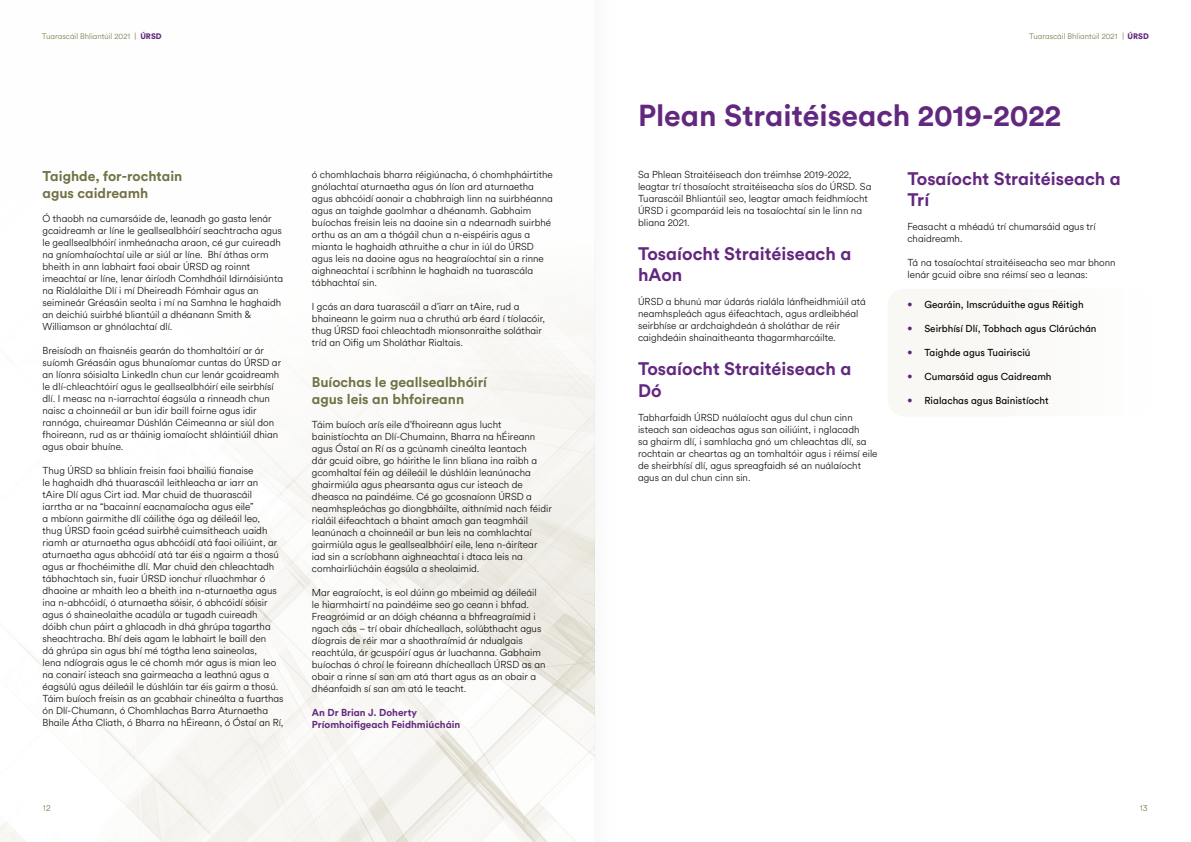
<style>
.page{position:relative;width:1191px;height:842px;background:#fff}
.page>*{position:absolute;margin:0;border:0;box-sizing:border-box;transform-origin:0 0}
.t1{font:700 30px "VM Circular Shout";color:#62277e}
.t2{font:700 18px/21.6px "VM Circular Shout";color:#62277e}
.t3{font:700 14px/16.8px "VM Circular Shout";color:#717244}
.t4{font:300 10px/12px "VM Circular Whisper";color:#000}
.t5{font:10px "VM Circular Chat";color:#000}
.t6{font:700 10px/12px "VM Circular Shout";color:#62277e}
.t7{font:300 9px "VM Circular Whisper";color:#717244}
.t8{font:300 8px "VM Circular Whisper";color:#717244}
.t9{font:900 8px "VM Circular Yell";color:#62277e}
.s1{font-family:"Gotham";font-weight:900;color:#62277e}
</style>
<div class="page">
<img style="left:0;top:32px;width:594px;height:810px">
<div style="left:887px;top:289px;width:264px;height:127px;background:#f9f8f5;border-radius:17px"></div>
<img style="left:594px;top:276px;width:1px;height:481px">
<p class="t8" style="left:42px;top:31px;width:90px">Tuarascáil Bhliantúil 2021</p>
<p class="t9" style="left:140px;top:31px;width:23px">ÚRSD</p>
<p class="t8" style="left:1029px;top:31px;width:90px">Tuarascáil Bhliantúil 2021</p>
<p class="t9" style="left:1127px;top:31px;width:23px">ÚRSD</p>
<h3 class="t3" style="left:43px;top:168px;width:141px">Taighde, for-rochtain agus caidreamh</h3>
<p class="t4" style="left:43px;top:212px;width:242px">Ó thaobh na cumarsáide de, leanadh go gasta lenár gcaidreamh ar líne le geallsealbhóirí seachtracha agus le geallsealbhóirí inmheánacha araon, cé gur cuireadh na gníomhaíochtaí uile ar siúl ar líne. Bhí áthas orm bheith in ann labhairt faoi obair ÚRSD ag roinnt imeachtaí ar líne, lenar áiríodh Comhdháil Idirnáisiúnta na Rialálaithe Dlí i mí Dheireadh Fómhair agus an seimineár Gréasáin seolta i mí na Samhna le haghaidh an deichiú suirbhé bliantúil a dhéanann Smith &amp; Williamson ar ghnólachtaí dlí.</p>
<p class="t4" style="left:43px;top:344px;width:240px">Breisíodh an fhaisnéis gearán do thomhaltóirí ar ár suíomh Gréasáin agus bhunaíomar cuntas do ÚRSD ar an líonra sóisialta LinkedIn chun cur lenár gcaidreamh le dlí-chleachtóirí agus le geallsealbhóirí eile seirbhísí dlí. I measc na n-iarrachtaí éagsúla a rinneadh chun naisc a choinneáil ar bun idir baill foirne agus idir rannóga, chuireamar Dúshlán Céimeanna ar siúl don fhoireann, rud as ar tháinig iomaíocht shláintiúil dhian agus obair bhuíne.</p>
<p class="t4" style="left:43px;top:464px;width:242px">Thug ÚRSD sa bhliain freisin faoi bhailiú fianaise<br>le haghaidh dhá thuarascáil leithleacha ar iarr an<br>tAire Dlí agus Cirt iad. Mar chuid de thuarascáil iarrtha ar na “bacainní eacnamaíocha agus eile”<br>a mbíonn gairmithe dlí cáilithe óga ag déileáil leo,<br>thug ÚRSD faoin gcéad suirbhé cuimsitheach uaidh riamh ar aturnaetha agus abhcóidí atá faoi oiliúint, ar aturnaetha agus abhcóidí atá tar éis a ngairm a thosú agus ar fhochéimithe dlí. Mar chuid den chleachtadh tábhachtach sin, fuair ÚRSD ionchur ríluachmhar ó dhaoine ar mhaith leo a bheith ina n-aturnaetha agus ina n-abhcóidí, ó aturnaetha sóisir, ó abhcóidí sóisir agus ó shaineolaithe acadúla ar tugadh cuireadh dóibh chun páirt a ghlacadh in dhá ghrúpa tagartha sheachtracha. Bhí deis agam le labhairt le baill den<br>dá ghrúpa sin agus bhí mé tógtha lena saineolas,<br>lena ndíograis agus le cé chomh mór agus is mian leo na conairí isteach sna gairmeacha a leathnú agus a éagsúlú agus déileáil le dúshláin tar éis gairm a thosú.<br>Táim buíoch freisin as an gcabhair chineálta a fuarthas ón Dlí-Chumann, ó Chomhlachas Barra Aturnaetha Bhaile Átha Cliath, ó Bharra na hÉireann, ó Óstaí an Rí,</p>
<p class="t4" style="left:312px;top:168px;width:242px">ó chomhlachais bharra réigiúnacha, ó chomhpháirtithe gnólachtaí aturnaetha agus ón líon ard aturnaetha agus abhcóidí aonair a chabhraigh linn na suirbhéanna agus an taighde gaolmhar a dhéanamh. Gabhaim buíochas freisin leis na daoine sin a ndearnadh suirbhé orthu as an am a thógáil chun a n-eispéiris agus a mianta le haghaidh athruithe a chur in iúl do ÚRSD agus leis na daoine agus na heagraíochtaí sin a rinne aighneachtaí i scríbhinn le haghaidh na tuarascála tábhachtaí sin.</p>
<p class="t4" style="left:312px;top:300px;width:235px">I gcás an dara tuarascáil a d’iarr an tAire, rud a bhaineann le gairm nua a chruthú arb éard í tíolacóir, thug ÚRSD faoi chleachtadh mionsonraithe soláthair tríd an Oifig um Sholáthar Rialtais.</p>
<h3 class="t3" style="left:312px;top:373px;width:177px">Buíochas le geallsealbhóirí agus leis an bhfoireann</h3>
<p class="t4" style="left:312px;top:418px;width:241px">Táim buíoch arís eile d’fhoireann agus lucht bainistíochta an Dlí-Chumainn, Bharra na hÉireann agus Óstaí an Rí as a gcúnamh cineálta leantach<br>dár gcuid oibre, go háirithe le linn bliana ina raibh a gcomhaltaí féin ag déileáil le dúshláin leanúnacha ghairmiúla agus phearsanta agus cur isteach de dheasca na paindéime. Cé go gcosnaíonn ÚRSD a neamhspleáchas go diongbháilte, aithnímid nach féidir rialáil éifeachtach a bhaint amach gan teagmháil leanúnach a choinneáil ar bun leis na comhlachtaí gairmiúla agus le geallsealbhóirí eile, lena n-áirítear iad sin a scríobhann aighneachtaí i dtaca leis na comhairliúcháin éagsúla a sheolaimid.</p>
<p class="t4" style="left:312px;top:586px;width:235px">Mar eagraíocht, is eol dúinn go mbeimid ag déileáil le hiarmhairtí na paindéime seo go ceann i bhfad.<br>Freagróimid ar an dóigh chéanna a bhfreagraímid i ngach cás – trí obair dhícheallach, solúbthacht agus díograis de réir mar a shaothraímid ár ndualgais reachtúla, ár gcuspóirí agus ár luachanna. Gabhaim buíochas ó chroí le foireann dhícheallach ÚRSD as an obair a rinne sí san am atá thart agus as an obair a dhéanfaidh sí san am atá le teacht.</p>
<p class="t6" style="left:312px;top:706px;width:150px">An Dr Brian J. Doherty<br>Príomhoifigeach Feidhmiúcháin</p>
<h1 class="t1" style="left:638px;top:95px;width:424px">Plean Straitéiseach 2019-2022</h1>
<p class="t4" style="left:638px;top:168px;width:235px">Sa Phlean Straitéiseach don tréimhse 2019-2022, leagtar trí thosaíocht straitéiseacha síos do ÚRSD. Sa Tuarascáil Bhliantúil seo, leagtar amach feidhmíocht ÚRSD i gcomparáid leis na tosaíochtaí sin le linn na bliana 2021.</p>
<h2 class="t2" style="left:638px;top:242px;width:215px">Tosaíocht Straitéiseach a hAon</h2>
<p class="t4" style="left:638px;top:295px;width:229px">ÚRSD a bhunú mar údarás rialála lánfheidhmiúil atá neamhspleách agus éifeachtach, agus ardleibhéal seirbhíse ar ardchaighdeán á sholáthar de réir caighdeáin shainaitheanta thagarmharcáilte.</p>
<h2 class="t2" style="left:638px;top:357px;width:215px">Tosaíocht Straitéiseach a<br>Dó</h2>
<p class="t4" style="left:638px;top:411px;width:241px">Tabharfaidh ÚRSD nuálaíocht agus dul chun cinn isteach san oideachas agus san oiliúint, i nglacadh<br>sa ghairm dlí, i samhlacha gnó um chleachtas dlí, sa rochtain ar cheartas ag an tomhaltóir agus i réimsí eile de sheirbhísí dlí, agus spreagfaidh sé an nuálaíocht agus an dul chun cinn sin.</p>
<h2 class="t2" style="left:907px;top:167px;width:215px">Tosaíocht Straitéiseach a<br>Trí</h2>
<p class="t4" style="left:907px;top:220px;width:190px">Feasacht a mhéadú trí chumarsáid agus trí chaidreamh.</p>
<p class="t4" style="left:907px;top:256px;width:210px">Tá na tosaíochtaí straitéiseacha seo mar bhonn lenár gcuid oibre sna réimsí seo a leanas:</p>
<p class="t5" style="left:907px;top:298px;width:178px"><span class="s1">•</span> Gearáin, Imscrúduithe agus Réitigh</p>
<p class="t5" style="left:907px;top:322px;width:190px"><span class="s1">•</span> Seirbhísí Dlí, Tobhach agus Clárúchán</p>
<p class="t5" style="left:907px;top:346px;width:125px"><span class="s1">•</span> Taighde agus Tuairisciú</p>
<p class="t5" style="left:907px;top:370px;width:146px"><span class="s1">•</span> Cumarsáid agus Caidreamh</p>
<p class="t5" style="left:907px;top:394px;width:143px"><span class="s1">•</span> Rialachas agus Bainistíocht</p>
<p class="t7" style="left:43px;top:802px;width:9px">12</p>
<p class="t7" style="left:1139px;top:802px;width:10px">13</p>
</div>
